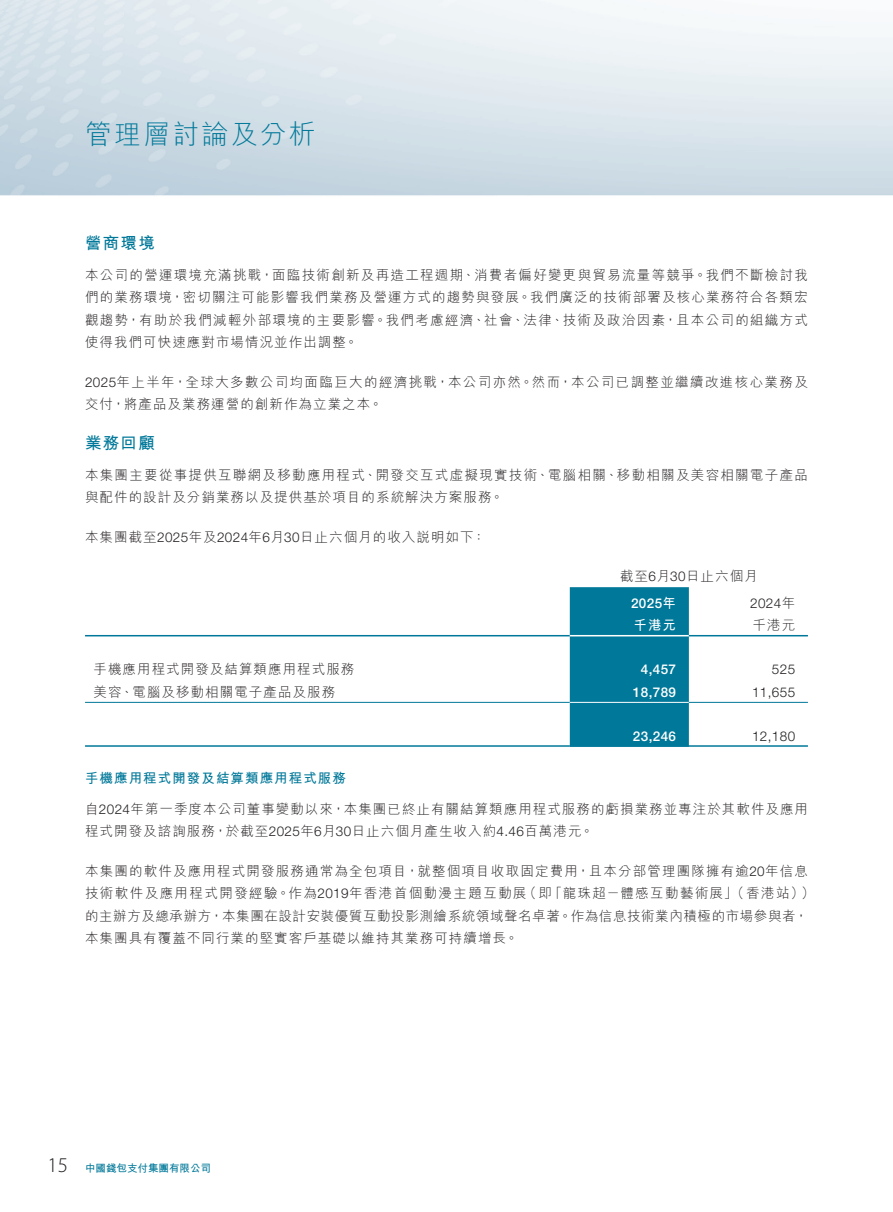
<style>
.page{position:relative;width:893px;height:1212px;background:#fff}
.page>*{position:absolute;margin:0;border:0;box-sizing:border-box;transform-origin:0 0}
.t1{font:300 27px "M Hei HK";letter-spacing:.08em;color:#007899}
.t2{font:700 16.5px "M Hei HK";letter-spacing:.08em;color:#007899}
.t3{font:300 13.5px/22.5px "M Hei HK";letter-spacing:.08em;color:#231f20}
.t4{font:300 13.5px/22.5px "M Hei HK";letter-spacing:.1em;color:#231f20}
.t5{font:500 13.5px "Helvetica Neue LT Std";letter-spacing:.03em;color:#fff}
.t6{font:300 13.5px "Helvetica Neue LT Std";letter-spacing:.03em;color:#231f20}
.t7{font:700 13.5px "M Hei HK";letter-spacing:.08em;color:#007899}
.t8{font:700 13.5px "M Hei HK";color:#fff}
.t9{font:700 10.5px "M Hei HK";color:#007899}
.s1{font-family:"Helvetica Neue LT Std"}
.s2{font-family:"M Hei HK";font-weight:700}
.s3{font-family:"M Hei HK"}
.s4{font-family:"Myriad Pro";font-weight:300;font-size:21px;color:#231f20}
</style>
<div class="page">
<div style="left:570px;top:587px;width:119px;height:158px;background:#007899"></div>
<hr style="left:85px;top:635px;width:485px;height:1px;background:#007899">
<hr style="left:570px;top:635px;width:119px;height:1px;background:#fff">
<hr style="left:689px;top:635px;width:119px;height:1px;background:#007899">
<hr style="left:85px;top:702px;width:485px;height:1px;background:#007899">
<hr style="left:570px;top:702px;width:119px;height:1px;background:#fff">
<hr style="left:689px;top:702px;width:119px;height:1px;background:#007899">
<hr style="left:85px;top:745px;width:485px;height:2px;background:#007899">
<hr style="left:570px;top:745px;width:119px;height:2px;background:#007899">
<hr style="left:689px;top:745px;width:119px;height:2px;background:#007899">
<h1 class="t1" style="left:85px;top:120px;width:232px">管理層討論及分析</h1>
<p class="t2" style="left:85px;top:231px;width:71px">營商環境</p>
<p class="t3" style="left:85px;top:263px;width:725px;text-align:justify">本公司的營運環境充滿挑戰，面臨技術創新及再造工程週期、消費者偏好變更與貿易流量等競爭。我們不斷檢討我們的業務環境，密切關注可能影響我們業務及營運方式的趨勢與發展。我們廣泛的技術部署及核心業務符合各類宏觀趨勢，有助於我們減輕外部環境的主要影響。我們考慮經濟、社會、法律、技術及政治因素，且本公司的組織方式使得我們可快速應對市場情況並作出調整。</p>
<p class="t4" style="left:85px;top:370px;width:724px"><span class="s1">2025</span>年上半年，全球大多數公司均面臨巨大的經濟挑戰，本公司亦然。然而，本公司已調整並繼續改進核心業務及交付，將產品及業務運營的創新作為立業之本。</p>
<p class="t2" style="left:85px;top:431px;width:71px">業務回顧</p>
<p class="t3" style="left:85px;top:463px;width:724px">本集團主要從事提供互聯網及移動應用程式、開發交互式虛擬現實技術、電腦相關、移動相關及美容相關電子產品與配件的設計及分銷業務以及提供基於項目的系統解決方案服務。</p>
<p class="t3" style="left:85px;top:525px;width:402px">本集團截至<span class="s1">2025</span>年及<span class="s1">2024</span>年<span class="s1">6</span>月<span class="s1">30</span>日止六個月的收入說明如下：</p>
<p class="t3" style="left:620px;top:565px;width:139px">截至<span class="s1">6</span>月<span class="s1">30</span>日止六個月</p>
<p class="t5" style="left:631px;top:595px;width:47px">2025<span class="s2">年</span></p>
<p class="t6" style="left:750px;top:595px;width:47px">2024<span class="s3">年</span></p>
<p class="t8" style="left:633px;top:616px;width:44px">千港元</p>
<p class="t3" style="left:753px;top:614px;width:44px">千港元</p>
<p class="t3" style="left:94px;top:658px;width:262px">手機應用程式開發及結算類應用程式服務</p>
<p class="t5" style="left:641px;top:661px;width:37px">4,457</p>
<p class="t6" style="left:772px;top:661px;width:25px">525</p>
<p class="t3" style="left:94px;top:680px;width:243px">美容、電腦及移動相關電子產品及服務</p>
<p class="t5" style="left:633px;top:684px;width:45px">18,789</p>
<p class="t6" style="left:752px;top:684px;width:45px">11,655</p>
<p class="t5" style="left:633px;top:728px;width:45px">23,246</p>
<p class="t6" style="left:752px;top:727px;width:45px">12,180</p>
<p class="t7" style="left:85px;top:768px;width:262px">手機應用程式開發及結算類應用程式服務</p>
<p class="t3" style="left:85px;top:797px;width:725px">自<span class="s1">2024</span>年第一季度本公司董事變動以來，本集團已終止有關結算類應用程式服務的虧損業務並專注於其軟件及應用程式開發及諮詢服務，於截至<span class="s1">2025</span>年<span class="s1">6</span>月<span class="s1">30</span>日止六個月產生收入約<span class="s1">4.46</span>百萬港元。</p>
<p class="t3" style="left:85px;top:859px;width:731px">本集團的軟件及應用程式開發服務通常為全包項目，就整個項目收取固定費用，且本分部管理團隊擁有逾<span class="s1">20</span>年信息技術軟件及應用程式開發經驗。作為<span class="s1">2019</span>年香港首個動漫主題互動展（即「龍珠超－體感互動藝術展」（香港站））的主辦方及總承辦方，本集團在設計安裝優質互動投影測繪系統領域聲名卓著。作為信息技術業內積極的市場參與者，本集團具有覆蓋不同行業的堅實客戶基礎以維持其業務可持續增長。</p>
<p class="t9" style="left:48px;top:1160px;width:165px"><span class="s4">15</span> 中國錢包支付集團有限公司</p>
</div>
